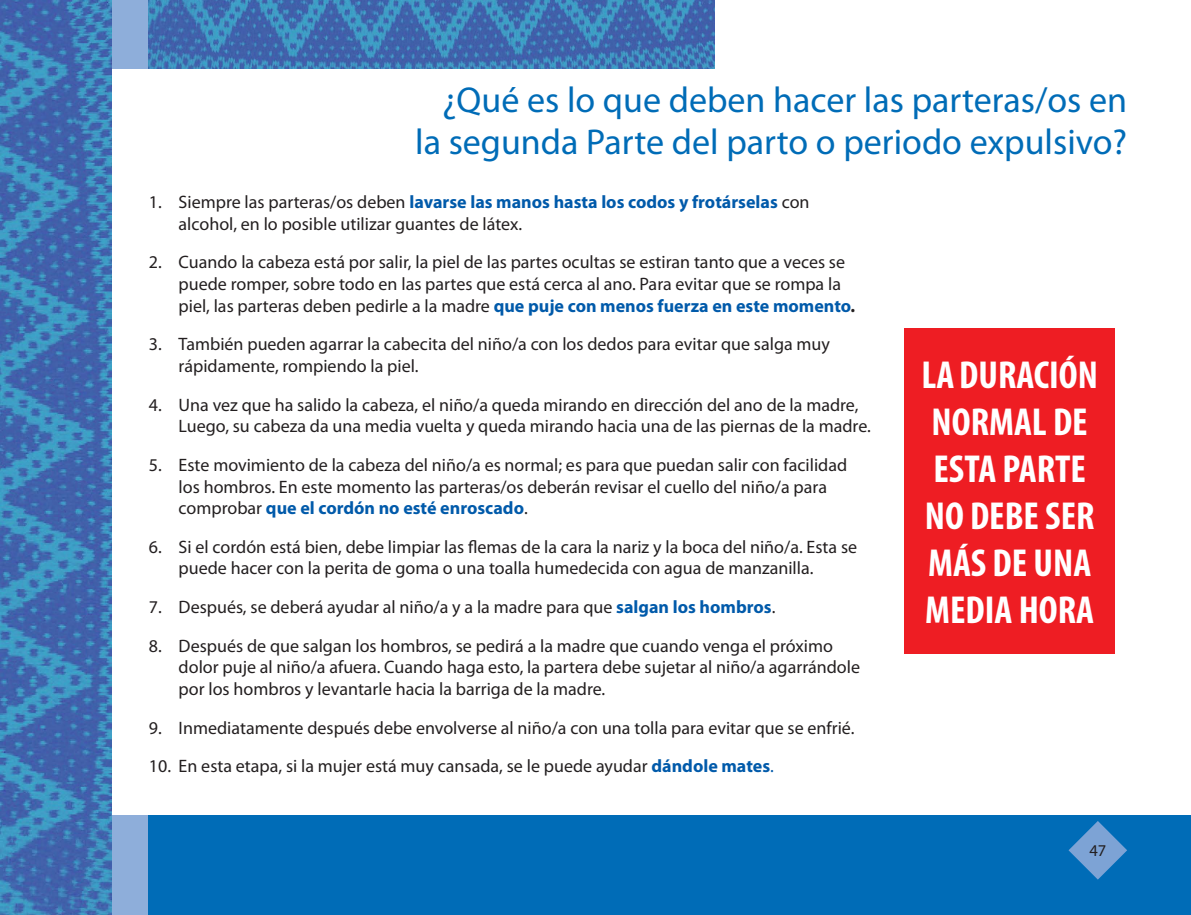
<style>
.page{position:relative;width:1191px;height:915px;background:#fff}
.page>*{position:absolute;margin:0;border:0;box-sizing:border-box;transform-origin:0 0}
.t1{font:700 condensed 39.15px/47px "Myriad Pro";color:#fff}
.t2{font:36px/42px "Myriad Pro";color:#006cb7;text-align:right}
.t3{font:18px/21.6px "Myriad Pro";color:#231f20}
.t4{font:16.5px "Myriad Pro";color:#231f20}
.s1{font-weight:700;color:#015aaa}
.s2{font-weight:700}
.s3{color:#015aaa}
</style>
<div class="page">
<img style="left:0;top:0;width:111px;height:914px">
<svg style="left:79px;top:815px;width:70px;height:99px;background:#6794c8"></svg>
<svg style="left:85px;top:0;width:64px;height:68px;background:#6b98ca"></svg>
<img style="left:149px;top:0;width:566px;height:69px">
<div style="left:149px;top:815px;width:1042px;height:99px;background:#006cb7"></div>
<svg style="left:1068px;top:821px;width:59px;height:58px"></svg>
<div style="left:904px;top:328px;width:211px;height:325px;background:#ee1d23"></div>
<p class="t2" style="left:415px;top:78px;width:713px">¿Qué es lo que deben hacer las parteras/os en la segunda Parte del parto o periodo expulsivo?</p>
<p class="t3" style="left:179px;top:191px;width:632px;text-indent:-30px">1. Siempre las parteras/os deben <span class="s1">lavarse las manos hasta los codos y frotárselas</span> con alcohol, en lo posible utilizar guantes de látex.</p>
<p class="t3" style="left:179px;top:251px;width:678px;text-indent:-30px">2. Cuando la cabeza está por salir, la piel de las partes ocultas se estiran tanto que a veces se puede romper, sobre todo en las partes que está cerca al ano. Para evitar que se rompa la piel, las parteras deben pedirle a la madre <span class="s1">que puje con menos fuerza en este momento</span><span class="s2">.</span></p>
<p class="t3" style="left:179px;top:333px;width:653px;text-indent:-30px">3. También pueden agarrar la cabecita del niño/a con los dedos para evitar que salga muy rápidamente, rompiendo la piel.</p>
<p class="t3" style="left:179px;top:393px;width:693px;text-indent:-30px">4. Una vez que ha salido la cabeza, el niño/a queda mirando en dirección del ano de la madre,<br>Luego, su cabeza da una media vuelta y queda mirando hacia una de las piernas de la madre.</p>
<p class="t3" style="left:179px;top:453px;width:670px;text-indent:-30px">5. Este movimiento de la cabeza del niño/a es normal; es para que puedan salir con facilidad los hombros. En este momento las parteras/os deberán revisar el cuello del niño/a para comprobar <span class="s1">que el cordón no esté enroscado</span>.</p>
<p class="t3" style="left:179px;top:535px;width:680px;text-indent:-30px">6. Si el cordón está bien, debe limpiar las flemas de la cara la nariz y la boca del niño/a. Esta se puede hacer con la perita de goma o una toalla humedecida con agua de manzanilla.</p>
<p class="t3" style="left:149px;top:595px;width:628px">7. Después, se deberá ayudar al niño/a y a la madre para que <span class="s1">salgan los hombros</span>.</p>
<p class="t3" style="left:179px;top:634px;width:683px;text-indent:-30px">8. Después de que salgan los hombros, se pedirá a la madre que cuando venga el próximo dolor puje al niño/a afuera. Cuando haga esto, la partera debe sujetar al niño/a agarrándole por los hombros y levantarle hacia la barriga de la madre.</p>
<p class="t3" style="left:149px;top:716px;width:707px">9. Inmediatamente después debe envolverse al niño/a con una tolla para evitar que se enfrié.</p>
<p class="t3" style="left:149px;top:754px;width:626px">10. En esta etapa, si la mujer está muy cansada, se le puede ayudar <span class="s1">dándole mates</span><span class="s3">.</span></p>
<p class="t1" style="left:921px;top:350px;width:178px">LA DURACIÓN<br>NORMAL DE<br>ESTA PARTE<br>NO DEBE SER<br>MÁS DE UNA<br>MEDIA HORA</p>
<p class="t4" style="left:1089px;top:840px;width:18px">47</p>
</div>
